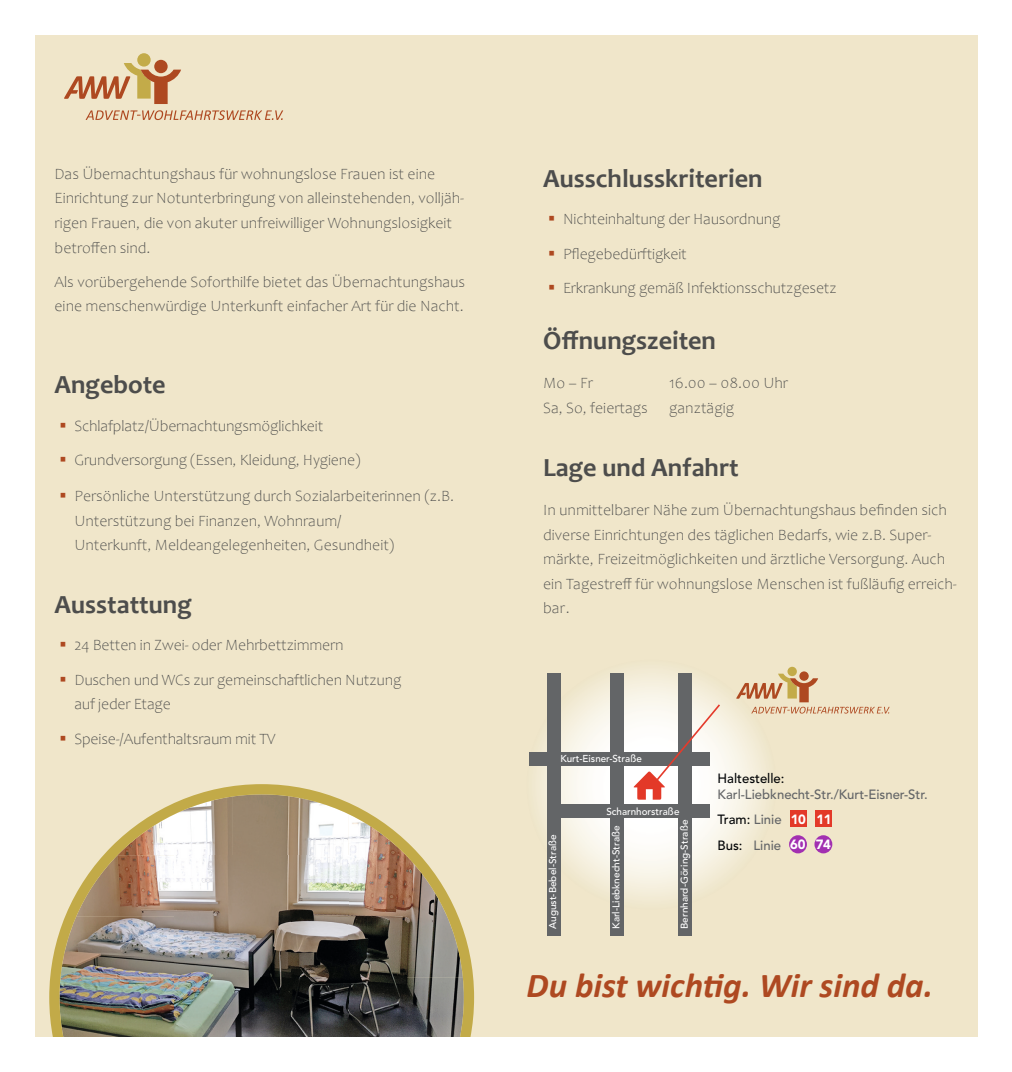
<style>
.page{position:relative;width:1012px;height:1072px;background:#fff}
.page>*{position:absolute;margin:0;border:0;box-sizing:border-box;transform-origin:0 0}
.t1{font:italic 700 35px "Calibri";color:#ae4921}
.t2{font:700 26.25px "Candara";color:#4d4d4c}
.t3{font:300 15.75px/24.5px "Candara";color:#4d4d4c}
.t4{font:500 13.3px/25.4px "Avenir LT";color:#636567}
.t5{font:500 13.3px "Avenir LT";color:#010305}
.t6{font:900 13.3px/25px "Avenir LT";letter-spacing:-.025em;color:#fff}
.t7{font:500 9.97px "Avenir LT";color:#fff}
.t8{font:500 9.8px "Avenir LT";color:#fff}
.s1{color:#ae4921}
.s2{color:#010305}
</style>
<div class="page">
<div style="left:35px;top:35px;width:942px;height:1003px;background:#f0e6ca"></div>
<img style="left:49px;top:784px;width:425px;height:253px">
<img style="left:527px;top:660px;width:249px;height:249px;border-radius:125px">
<div style="left:789px;top:835px;width:18px;height:18px;background:#a230b1;border-radius:50%"></div>
<div style="left:814px;top:835px;width:18px;height:18px;background:#a230b1;border-radius:50%"></div>
<div style="left:790px;top:810px;width:17px;height:16px;background:#e33928"></div>
<div style="left:815px;top:810px;width:16px;height:16px;background:#e33928"></div>
<div style="left:547px;top:673px;width:13px;height:262px;background:#636567"></div>
<div style="left:610px;top:673px;width:13px;height:262px;background:#636567"></div>
<div style="left:678px;top:673px;width:13px;height:262px;background:#636567"></div>
<div style="left:529px;top:752px;width:180px;height:14px;background:#636567"></div>
<div style="left:547px;top:804px;width:162px;height:13px;background:#636567"></div>
<svg style="left:634px;top:702px;width:88px;height:97px"></svg>
<svg style="left:86px;top:110px;width:197px;height:10px"></svg>
<svg style="left:64px;top:53px;width:117px;height:51px"></svg>
<svg style="left:736px;top:666px;width:154px;height:47px"></svg>
<div style="left:0;top:1037px;width:1012px;height:34px;background:#fff"></div>
<p class="t3" style="left:55px;top:162px;width:411px">Das Übernachtungshaus für wohnungslose Frauen ist eine Einrichtung zur Notunterbringung von alleinstehenden, volljäh&shy;rigen Frauen, die von akuter unfreiwilliger Wohnungslosigkeit betroffen sind.</p>
<p class="t3" style="left:55px;top:270px;width:412px">Als vorübergehende Soforthilfe bietet das Übernachtungshaus eine menschenwürdige Unterkunft einfacher Art für die Nacht.</p>
<h2 class="t2" style="left:55px;top:369px;width:113px">Angebote</h2>
<p class="t3" style="left:60px;top:413px;width:265px"><span class="s1">▪</span> Schlafplatz/Übernachtungsmöglichkeit</p>
<p class="t3" style="left:60px;top:448px;width:303px"><span class="s1">▪</span> Grundversorgung (Essen, Kleidung, Hygiene)</p>
<p class="t3" style="left:74px;top:484px;width:381px;text-indent:-15px"><span class="s1">▪</span> Persönliche Unterstützung durch Sozialarbeiterinnen (z.B.<br>Unterstützung bei Finanzen, Wohnraum/<br>Unterkunft, Meldeangelegenheiten, Gesundheit)</p>
<h2 class="t2" style="left:55px;top:588px;width:139px">Ausstattung</h2>
<p class="t3" style="left:60px;top:633px;width:285px"><span class="s1">▪</span> 24 Betten in Zwei- oder Mehrbettzimmern</p>
<p class="t3" style="left:74px;top:667px;width:328px;text-indent:-15px"><span class="s1">▪</span> Duschen und WCs zur gemeinschaftlichen Nutzung auf jeder Etage</p>
<p class="t3" style="left:60px;top:726px;width:217px"><span class="s1">▪</span> Speise-/Aufenthaltsraum mit TV</p>
<h2 class="t2" style="left:543px;top:162px;width:221px">Ausschlusskriterien</h2>
<p class="t3" style="left:548px;top:207px;width:234px"><span class="s1">▪</span> Nichteinhaltung der Hausordnung</p>
<p class="t3" style="left:548px;top:241px;width:140px"><span class="s1">▪</span> Pflegebedürftigkeit</p>
<p class="t3" style="left:548px;top:276px;width:290px"><span class="s1">▪</span> Erkrankung gemäß Infektionsschutzgesetz</p>
<h2 class="t2" style="left:543px;top:325px;width:174px">Öffnungszeiten</h2>
<p class="t3" style="left:543px;top:371px;width:51px">Mo – Fr</p>
<p class="t3" style="left:669px;top:371px;width:120px">16.00 – 08.00 Uhr</p>
<p class="t3" style="left:543px;top:396px;width:106px">Sa, So, feiertags</p>
<p class="t3" style="left:669px;top:396px;width:66px">ganztägig</p>
<h2 class="t2" style="left:543px;top:451px;width:197px">Lage und Anfahrt</h2>
<p class="t3" style="left:543px;top:498px;width:415px">In unmittelbarer Nähe zum Übernachtungshaus befinden sich diverse Einrichtungen des täglichen Bedarfs, wie z.B. Super&shy;märkte, Freizeitmöglichkeiten und ärztliche Versorgung. Auch ein Tagestreff für wohnungslose Menschen ist fußläufig erreich&shy;bar.</p>
<p class="t7" style="left:560px;top:753px;width:83px">Kurt-Eisner-Straße</p>
<p class="t5" style="left:718px;top:770px;width:69px">Haltestelle:</p>
<p class="t4" style="left:718px;top:782px;width:212px">Karl-Liebknecht-Str./Kurt-Eisner-Str.<br><span class="s2">Tram:</span> Linie<br><span class="s2">Bus:</span> Linie</p>
<p class="t7" style="left:606px;top:805px;width:75px">Scharnhorstraße</p>
<p class="t8" style="left:547px;top:929px;width:96px;rotate:-90deg">August-Bebel-Straße</p>
<p class="t8" style="left:611px;top:929px;width:105px;rotate:-90deg">Karl-Liebknecht-Straße</p>
<p class="t8" style="left:679px;top:929px;width:111px;rotate:-90deg">Bernhard-Göring-Straße</p>
<p class="t6" style="left:790px;top:806px;width:43px">10 11<br>60 74</p>
<h1 class="t1" style="left:527px;top:962px;width:408px">Du bist wichtig. Wir sind da.</h1>
</div>
